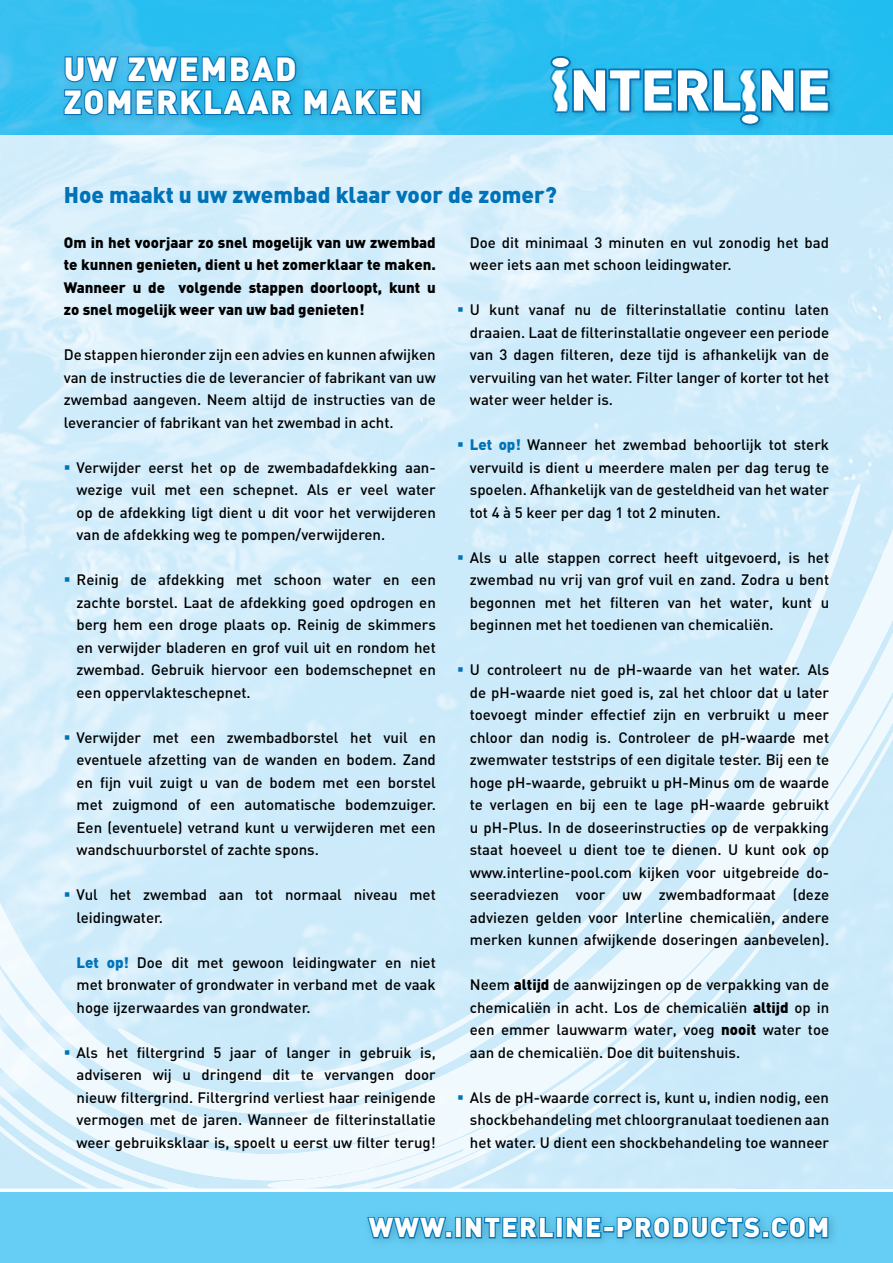
<style>
.page{position:relative;width:893px;height:1263px;background:#fff}
.page>*{position:absolute;margin:0;border:0;box-sizing:border-box;transform-origin:0 0}
.t1{font:900 33px/33px "DIN";letter-spacing:.05em;color:#fff}
.t2{font:900 27px "DIN";letter-spacing:.05em;color:#fff}
.t3{font:900 22.5px "DIN";color:#0072b7}
.t4{font:500 15px/22.5px "DIN";color:#000;text-align:justify}
.t5{font:900 15px/22.5px "DIN";color:#000;text-align:justify}
.s1{color:#0072b7}
.s2{font-weight:900;color:#0072b7}
.s3{font-weight:900}
</style>
<div class="page">
<div style="left:0;top:1193px;width:893px;height:70px;background:#66cef5"></div>
<div style="left:361px;top:1210px;width:479px;height:40px;background:#64cbf1"></div>
<svg style="left:367px;top:1217px;width:81px;height:22px;background:#319acb"></svg>
<div style="left:445px;top:1231px;width:7px;height:7px;border:2px solid #0078ba"></div>
<div style="left:455px;top:1217px;width:7px;height:21px;border:2px solid #0078ba"></div>
<svg style="left:464px;top:1217px;width:91px;height:23px;background:#339ccd"></svg>
<div style="left:556px;top:1217px;width:7px;height:21px;border:2px solid #0078ba"></div>
<svg style="left:565px;top:1217px;width:38px;height:22px"></svg>
<div style="left:603px;top:1226px;width:11px;height:6px;border:2px solid #0078ba"></div>
<svg style="left:616px;top:1216px;width:146px;height:24px"></svg>
<div style="left:762px;top:1231px;width:7px;height:7px;border:2px solid #0078ba"></div>
<svg style="left:769px;top:1216px;width:60px;height:24px"></svg>
<img style="left:0;top:0;width:893px;height:1188px">
<img style="left:787px;top:484px;width:106px;height:301px">
<img style="left:735px;top:657px;width:53px;height:203px">
<img style="left:682px;top:753px;width:54px;height:172px">
<img style="left:630px;top:831px;width:53px;height:151px">
<img style="left:0;top:903px;width:53px;height:158px">
<img style="left:52px;top:990px;width:54px;height:71px">
<img style="left:105px;top:1045px;width:12px;height:16px">
<img style="left:816px;top:732px;width:77px;height:130px">
<img style="left:736px;top:909px;width:53px;height:69px">
<img style="left:684px;top:971px;width:53px;height:63px">
<img style="left:648px;top:1029px;width:36px;height:53px">
<img style="left:628px;top:1082px;width:4px;height:40px">
<img style="left:0;top:1061px;width:628px;height:127px">
<img style="left:117px;top:851px;width:531px;height:231px">
<img style="left:840px;top:698px;width:53px;height:112px">
<img style="left:787px;top:785px;width:54px;height:100px">
<img style="left:735px;top:860px;width:53px;height:89px">
<img style="left:682px;top:925px;width:54px;height:80px">
<img style="left:630px;top:982px;width:53px;height:70px">
<img style="left:577px;top:1031px;width:54px;height:61px">
<img style="left:0;top:1086px;width:53px;height:50px">
<img style="left:525px;top:1072px;width:53px;height:54px">
<img style="left:52px;top:1128px;width:54px;height:37px">
<img style="left:420px;top:1105px;width:106px;height:69px">
<img style="left:105px;top:1154px;width:316px;height:34px">
<img style="left:57px;top:48px;width:376px;height:79px">
<svg style="left:63px;top:55px;width:359px;height:62px;background:#24a2d7"></svg>
<img style="left:548px;top:54px;width:289px;height:78px">
<svg style="left:740px;top:113px;width:20px;height:13px"></svg>
<svg style="left:550px;top:56px;width:21px;height:13px"></svg>
<svg style="left:550px;top:67px;width:281px;height:48px"></svg>
<div style="left:741px;top:114px;width:18px;height:10px;background:#fff;border:1px solid #0072b7;border-radius:50%"></div>
<div style="left:552px;top:57px;width:17px;height:11px;background:#fff;border:1px solid #0072b7;border-radius:50%"></div>
<p class="t1" style="left:64px;top:51px;width:360px">UW ZWEMBAD<br>ZOMERKLAAR MAKEN</p>
<p class="t3" style="left:64px;top:179px;width:495px">Hoe maakt u uw zwembad klaar voor de zomer?</p>
<p class="t5" style="left:64px;top:230px;width:374px">Om in het voorjaar zo snel mogelijk van uw zwembad te kunnen genieten, dient u het zomerklaar te maken.<br>Wanneer u de volgende stappen doorloopt, kunt u zo snel mogelijk weer van uw bad genieten!</p>
<p class="t4" style="left:64px;top:343px;width:374px">De stappen hieronder zijn een advies en kunnen afwijken van de instructies die de leverancier of fabrikant van uw zwembad aangeven. Neem altijd de instructies van de leverancier of fabrikant van het zwembad in acht.</p>
<p class="t4" style="left:77px;top:455px;width:361px;text-indent:-13px"><span class="s1">▪</span> Verwijder eerst het op de zwembadafdekking aan&shy;wezige vuil met een schepnet. Als er veel water op de afdekking ligt dient u dit voor het verwijderen van de afdekking weg te pompen/verwijderen.</p>
<p class="t4" style="left:77px;top:568px;width:361px;text-indent:-13px"><span class="s1">▪</span> Reinig de afdekking met schoon water en een zachte borstel. Laat de afdekking goed opdrogen en berg hem een droge plaats op. Reinig de skimmers en verwijder bladeren en grof vuil uit en rondom het zwembad. Gebruik hiervoor een bodemschepnet en een oppervlakteschepnet.</p>
<p class="t4" style="left:77px;top:725px;width:361px;text-indent:-13px"><span class="s1">▪</span> Verwijder met een zwembadborstel het vuil en eventuele afzetting van de wanden en bodem. Zand en fijn vuil zuigt u van de bodem met een borstel met zuigmond of een automatische bodemzuiger.<br>Een (eventuele) vetrand kunt u verwijderen met een wandschuurborstel of zachte spons.</p>
<p class="t4" style="left:77px;top:883px;width:361px;text-indent:-13px"><span class="s1">▪</span> Vul het zwembad aan tot normaal niveau met leidingwater.</p>
<p class="t4" style="left:77px;top:950px;width:361px"><span class="s2">Let op!</span> Doe dit met gewoon leidingwater en niet met bronwater of grondwater in verband met de vaak hoge ijzerwaardes van grondwater.</p>
<p class="t4" style="left:77px;top:1040px;width:361px;text-indent:-13px"><span class="s1">▪</span> Als het filtergrind 5 jaar of langer in gebruik is, adviseren wij u dringend dit te vervangen door nieuw filtergrind. Filtergrind verliest haar reinigende vermogen met de jaren. Wanneer de filterinstallatie weer gebruiksklaar is, spoelt u eerst uw filter terug!</p>
<p class="t4" style="left:470px;top:230px;width:361px">Doe dit minimaal 3 minuten en vul zonodig het bad weer iets aan met schoon leidingwater.</p>
<p class="t4" style="left:470px;top:298px;width:361px;text-indent:-13px"><span class="s1">▪</span> U kunt vanaf nu de filterinstallatie continu laten draaien. Laat de filterinstallatie ongeveer een periode van 3 dagen filteren, deze tijd is afhankelijk van de vervuiling van het water. Filter langer of korter tot het water weer helder is.</p>
<p class="t4" style="left:470px;top:433px;width:361px;text-indent:-13px"><span class="s1">▪</span> <span class="s2">Let op!</span> Wanneer het zwembad behoorlijk tot sterk vervuild is dient u meerdere malen per dag terug te spoelen. Afhankelijk van de gesteldheid van het water tot 4 à 5 keer per dag 1 tot 2 minuten.</p>
<p class="t4" style="left:470px;top:545px;width:361px;text-indent:-13px"><span class="s1">▪</span> Als u alle stappen correct heeft uitgevoerd, is het zwembad nu vrij van grof vuil en zand. Zodra u bent begonnen met het filteren van het water, kunt u beginnen met het toedienen van chemicaliën.</p>
<p class="t4" style="left:470px;top:658px;width:361px;text-indent:-13px"><span class="s1">▪</span> U controleert nu de pH-waarde van het water. Als de pH-waarde niet goed is, zal het chloor dat u later toevoegt minder effectief zijn en verbruikt u meer chloor dan nodig is. Controleer de pH-waarde met zwemwater teststrips of een digitale tester. Bij een te hoge pH-waarde, gebruikt u pH-Minus om de waarde te verlagen en bij een te lage pH-waarde gebruikt u pH-Plus. In de doseerinstructies op de verpakking staat hoeveel u dient toe te dienen. U kunt ook op www.interline-pool.com kijken voor uitgebreide do&shy;seeradviezen voor uw zwembadformaat (deze adviezen gelden voor Interline chemicaliën, andere merken kunnen afwijkende doseringen aanbevelen).</p>
<p class="t4" style="left:470px;top:973px;width:361px">Neem <span class="s3">altijd</span> de aanwijzingen op de verpakking van de chemicaliën in acht. Los de chemicaliën <span class="s3">altijd</span> op in een emmer lauwwarm water, voeg <span class="s3">nooit</span> water toe aan de chemicaliën. Doe dit buitenshuis.</p>
<p class="t4" style="left:470px;top:1085px;width:361px;text-indent:-13px"><span class="s1">▪</span> Als de pH-waarde correct is, kunt u, indien nodig, een shockbehandeling met chloorgranulaat toedienen aan het water. U dient een shockbehandeling toe wanneer</p>
<p class="t2" style="left:444px;top:1208px;width:389px">WWW.INTERLINE-POOL.COM</p>
<p class="t2" style="left:369px;top:1209px;width:393px">WWW.INTERLINE-PRODUCTS</p>
</div>
